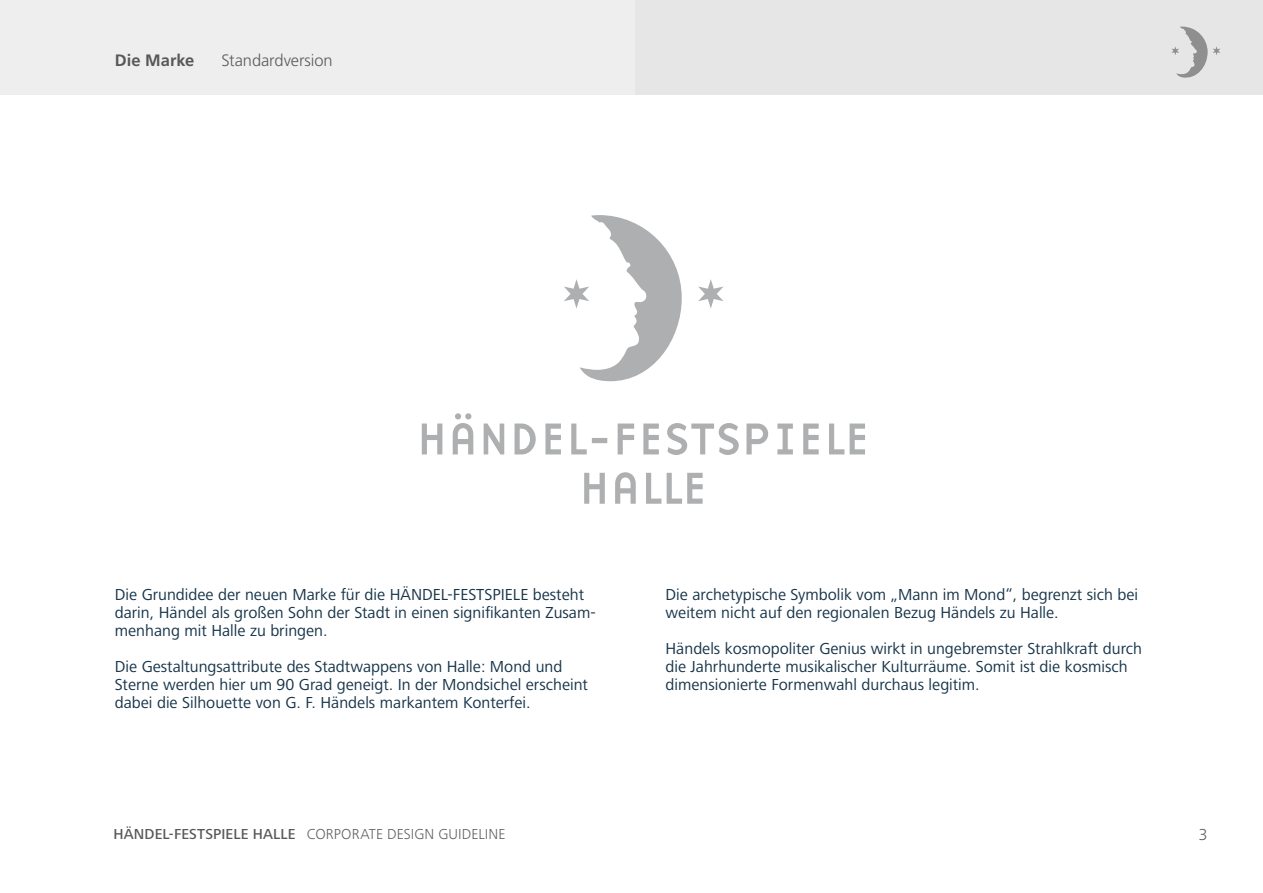
<style>
.page{position:relative;width:1263px;height:893px;background:#fff}
.page>*{position:absolute;margin:0;border:0;box-sizing:border-box;transform-origin:0 0}
.t1{font:16.5px/18.1px "Frutiger Next LT";color:#163449}
.t2{font:300 16.5px "Frutiger";letter-spacing:-.005em;color:#5d5d5f}
.t3{font:700 16.5px "Frutiger";color:#58585a}
.t4{font:300 16.5px "Frutiger Next LT";color:#58585a}
.t5{font:300 15px "Frutiger Next LT";letter-spacing:.005em;color:#5d5d5f}
.s1{font-weight:500;color:#58585a}
</style>
<div class="page">
<div style="left:0;top:0;width:635px;height:95px;background:#eee"></div>
<div style="left:635px;top:0;width:628px;height:95px;background:#e6e6e6"></div>
<svg style="left:1171px;top:27px;width:36px;height:51px"></svg>
<svg style="left:1213px;top:46px;width:7px;height:9px"></svg>
<svg style="left:564px;top:215px;width:118px;height:166px"></svg>
<svg style="left:698px;top:279px;width:25px;height:29px"></svg>
<svg style="left:584px;top:472px;width:119px;height:32px"></svg>
<svg style="left:422px;top:413px;width:443px;height:42px"></svg>
<p class="t3" style="left:115px;top:51px;width:81px">Die Marke</p>
<p class="t2" style="left:222px;top:51px;width:113px">Standardversion</p>
<p class="t1" style="left:115px;top:585px;width:482px">Die Grundidee der neuen Marke für die Händel-Festspiele besteht darin, Händel als großen Sohn der Stadt in einen signifikanten Zusam&shy;menhang mit Halle zu bringen.</p>
<p class="t1" style="left:115px;top:658px;width:475px">Die Gestaltungsattribute des Stadtwappens von Halle: Mond und<br>Sterne werden hier um 90 Grad geneigt. I n der Mondsichel erscheint dabei die Silhouette von G. F. Händels markantem Konterfei.</p>
<p class="t1" style="left:665px;top:585px;width:474px">Die archetypische Symbolik vom „Mann im Mond“, begrenzt sich bei weitem nicht auf den regionalen Bezug Händels zu Halle.</p>
<p class="t1" style="left:665px;top:639px;width:478px">Händels kosmopoliter Genius wirkt in ungebremster Strahlkraft durch die Jahrhunderte musikalischer Kulturräume. Somit ist die kosmisch dimensionierte Formenwahl durchaus legitim.</p>
<p class="t5" style="left:113px;top:825px;width:394px"><span class="s1">HÄNDEL-FESTSPIELE HALLE</span> CORPORATE DESIGN GUIDELINE</p>
<p class="t4" style="left:1199px;top:825px;width:10px">3</p>
</div>
